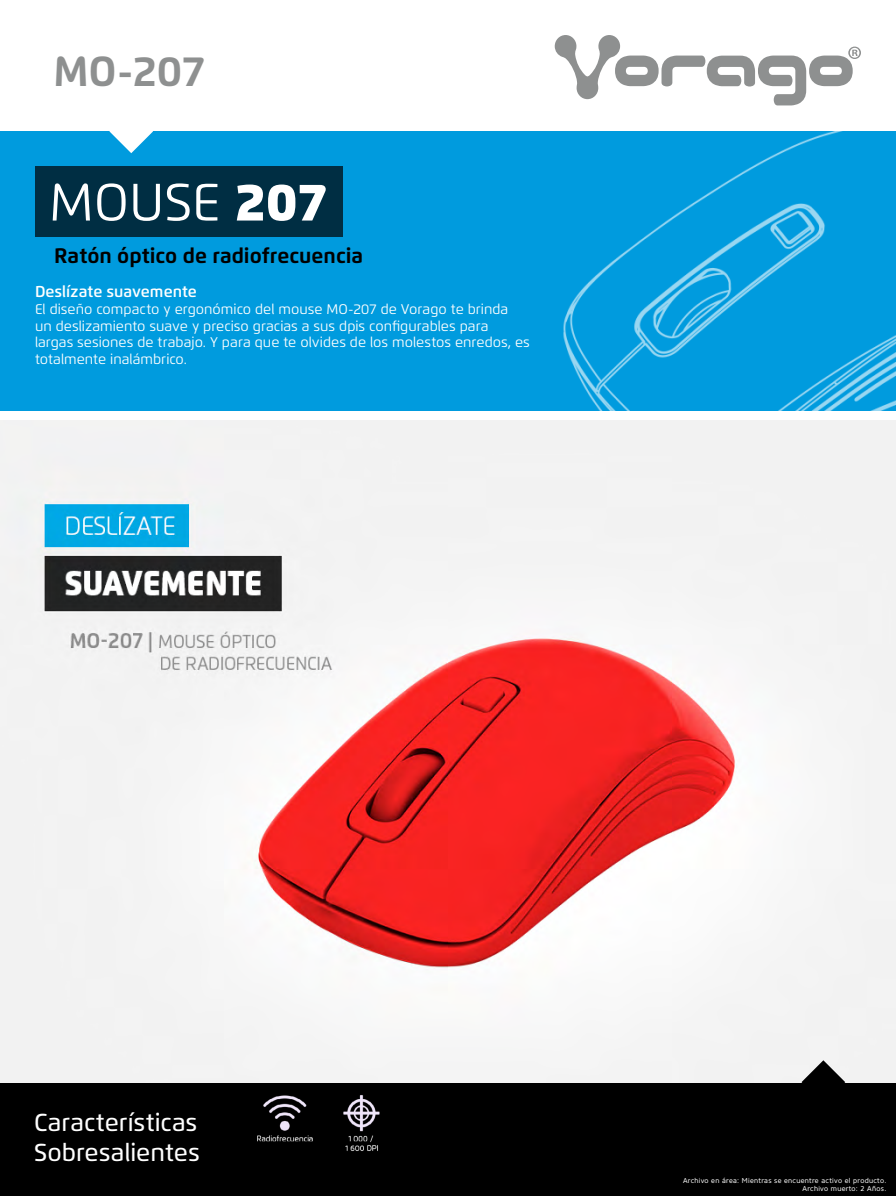
<style>
.page{position:relative;width:896px;height:1196px;background:#fff}
.page>*{position:absolute;margin:0;border:0;box-sizing:border-box;transform-origin:0 0}
.t1{font:52.5px "Flexo";color:#fff}
.t2{font:700 42px "Flexo";color:#8e9090}
.t3{font:500 24.5px/29.4px "Flexo";color:#fff}
.t4{font:700 21px "Flexo";color:#000}
.t5{font:600 15.75px "Flexo";color:#fff}
.t6{font:14px/16.8px "Flexo";color:#fff}
.t7{font:7px/7.9px "Core Sans N45";letter-spacing:.04em;color:#fff;text-align:right}
.s1{font-weight:900}
</style>
<div class="page">
<div style="left:0;top:1082px;width:896px;height:113px;background:#000"></div>
<div style="left:0;top:131px;width:896px;height:280px;background:#009bde"></div>
<img style="left:0;top:420px;width:896px;height:661px">
<svg style="left:109px;top:131px;width:44px;height:22px"></svg>
<div style="left:35px;top:166px;width:308px;height:70px;background:#002e43"></div>
<svg style="left:802px;top:1060px;width:43px;height:23px"></svg>
<svg style="left:555px;top:35px;width:306px;height:70px"></svg>
<img style="left:257px;top:1095px;width:56px;height:47px">
<img style="left:343px;top:1095px;width:37px;height:56px">
<h2 class="t2" style="left:53px;top:45px;width:153px">MO-207</h2>
<h1 class="t1" style="left:49px;top:170px;width:279px">MOUSE <span class="s1">207</span></h1>
<h3 class="t4" style="left:54px;top:242px;width:311px">Ratón óptico de radiofrecuencia</h3>
<p class="t5" style="left:35px;top:282px;width:164px">Deslízate suavemente</p>
<p class="t6" style="left:35px;top:300px;width:496px">El diseño compacto y ergonómico del mouse MO-207 de Vorago te brinda<br>un deslizamiento suave y preciso gracias a sus dpis configurables para largas sesiones de trabajo. Y para que te olvides de los molestos enredos, es totalmente inalámbrico.</p>
<h3 class="t3" style="left:34px;top:1107px;width:167px">Características<br>Sobresalientes</h3>
<p class="t7" style="left:683px;top:1176px;width:205px">Archivo en área: Mientras se encuentre activo el producto.<br>Archivo muerto: 2 Años.</p>
</div>
